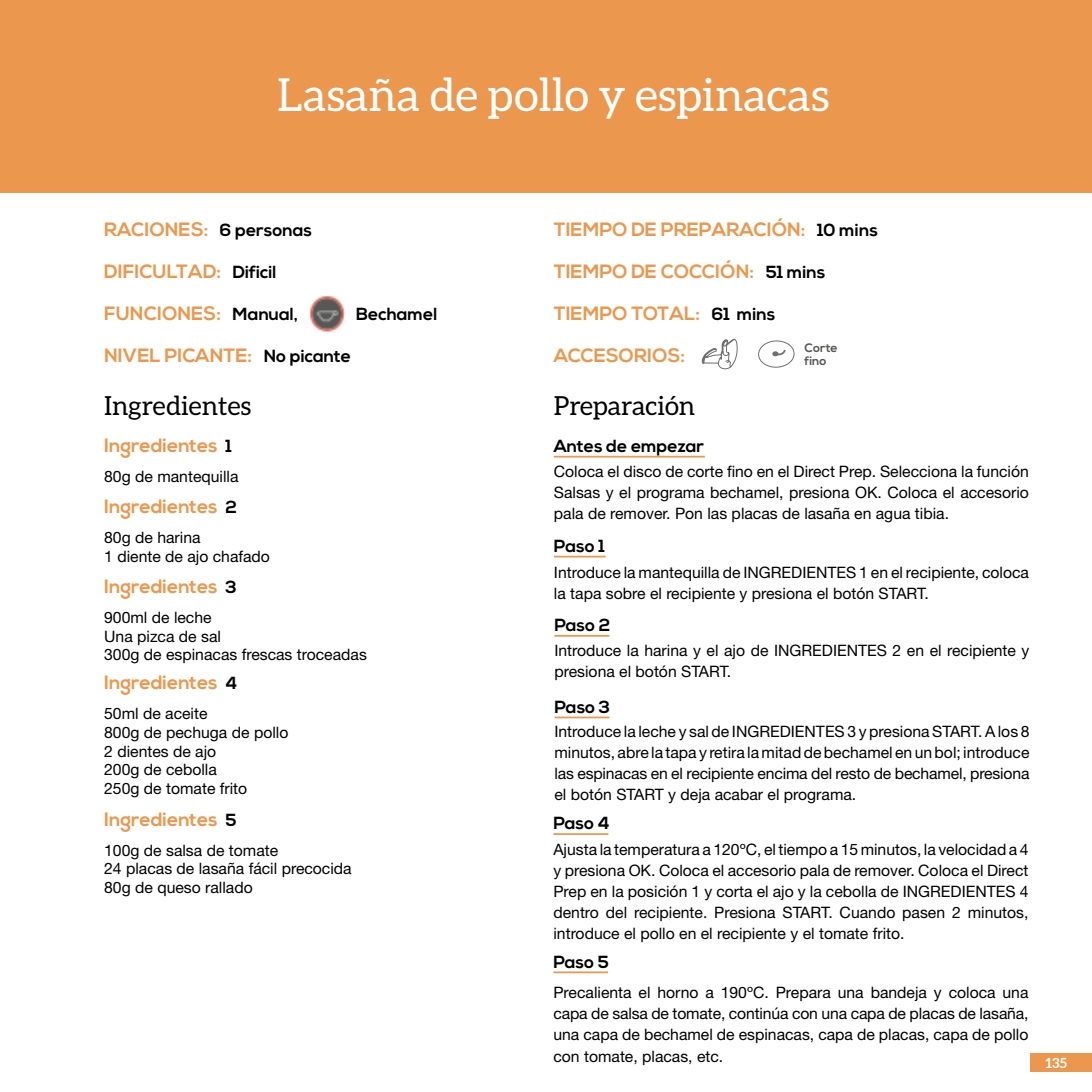
<style>
.page{position:relative;width:1092px;height:1092px;background:#fff}
.page>*{position:absolute;margin:0;border:0;box-sizing:border-box;transform-origin:0 0}
.t1{font:45.5px "Aleo";color:#fff}
.t2{font:26.25px "Aleo";color:#000}
.t3{font:700 19.25px/42px "Nexa";color:#ec974e}
.t4{font:700 17.5px "Nexa";color:#000}
.t5{font:15.75px/21px "Helvetica Neue LT Pro";color:#000}
.t6{font:700 14px "Aleo";color:#fff}
.t7{font:700 12.25px/12.2px "Nexa";color:#575756}
.s1{font-size:17.5px;color:#000}
</style>
<div class="page">
<div style="left:0;top:0;width:1091px;height:193px;background:#ec974e"></div>
<hr style="left:554px;top:456px;width:150px;height:1px;background:#ec974e">
<hr style="left:554px;top:555px;width:51px;height:2px;background:#ec974e">
<hr style="left:554px;top:716px;width:55px;height:2px;background:#ec974e">
<hr style="left:553px;top:833px;width:55px;height:1px;background:#ec974e">
<hr style="left:553px;top:971px;width:55px;height:2px;background:#ec974e">
<hr style="left:554px;top:635px;width:55px;height:1px;background:#ec974e">
<svg style="left:701px;top:338px;width:37px;height:32px"></svg>
<img style="left:309px;top:296px;width:37px;height:36px">
<div style="left:757px;top:340px;width:37px;height:28px;border:1px solid #706f6f;border-radius:50%"></div>
<svg style="left:772px;top:349px;width:14px;height:7px"></svg>
<div style="left:1029px;top:1053px;width:62px;height:19px;background:#ec974e"></div>
<h1 class="t1" style="left:277px;top:69px;width:553px">Lasaña de pollo y espinacas</h1>
<p class="t3" style="left:104px;top:209px;width:209px">RACIONES: <span class="s1">6 personas<br></span>DIFICULTAD: <span class="s1">Dificil<br></span>FUNCIONES: <span class="s1">Manual,</span></p>
<p class="t4" style="left:356px;top:304px;width:83px">Bechamel</p>
<p class="t3" style="left:104px;top:335px;width:248px">NIVEL PICANTE: <span class="s1">No picante</span></p>
<p class="t3" style="left:554px;top:209px;width:325px">TIEMPO DE PREPARACIÓN: <span class="s1">10 mins<br></span>TIEMPO DE COCCIÓN: <span class="s1">51 mins<br></span>TIEMPO TOTAL: <span class="s1">61 mins<br></span>ACCESORIOS:</p>
<p class="t7" style="left:804px;top:342px;width:35px">Corte fino</p>
<h2 class="t2" style="left:104px;top:391px;width:149px">Ingredientes</h2>
<h2 class="t2" style="left:554px;top:391px;width:143px">Preparación</h2>
<p class="t3" style="left:104px;top:425px;width:129px">Ingredientes <span class="s1">1</span></p>
<p class="t5" style="left:104px;top:465px;width:136px">80g de mantequilla</p>
<p class="t3" style="left:104px;top:486px;width:134px">Ingredientes <span class="s1">2</span></p>
<p class="t5" style="left:104px;top:527px;width:167px;line-height:18.9px">80g de harina<br>1 diente de ajo chafado</p>
<p class="t3" style="left:104px;top:566px;width:134px">Ingredientes <span class="s1">3</span></p>
<p class="t5" style="left:104px;top:607px;width:264px;line-height:18.9px">900ml de leche<br>Una pizca de sal<br>300g de espinacas frescas troceadas</p>
<p class="t3" style="left:104px;top:662px;width:135px">Ingredientes <span class="s1">4</span></p>
<p class="t5" style="left:104px;top:703px;width:186px;line-height:18.9px">50ml de aceite<br>800g de pechuga de pollo<br>2 dientes de ajo<br>200g de cebolla<br>250g de tomate frito</p>
<p class="t3" style="left:104px;top:799px;width:134px">Ingredientes <span class="s1">5</span></p>
<p class="t5" style="left:104px;top:840px;width:249px;line-height:18.9px">100g de salsa de tomate<br>24 placas de lasaña fácil precocida<br>80g de queso rallado</p>
<p class="t4" style="left:554px;top:436px;width:152px">Antes de empezar</p>
<p class="t5" style="left:554px;top:460px;width:476px;text-align:justify">Coloca el disco de corte fino en el Direct Prep. Selecciona la función Salsas y el programa bechamel, presiona OK. Coloca el accesorio pala de remover. Pon las placas de lasaña en agua tibia.</p>
<p class="t4" style="left:554px;top:535px;width:52px">Paso 1</p>
<p class="t5" style="left:554px;top:561px;width:476px">Introduce la mantequilla de INGREDIENTES 1 en el recipiente, coloca la tapa sobre el recipiente y presiona el botón START.</p>
<p class="t4" style="left:554px;top:615px;width:57px">Paso 2</p>
<p class="t5" style="left:554px;top:639px;width:476px">Introduce la harina y el ajo de INGREDIENTES 2 en el recipiente y presiona el botón START.</p>
<p class="t4" style="left:554px;top:696px;width:57px">Paso 3</p>
<p class="t5" style="left:554px;top:721px;width:476px;text-align:justify">Introduce la leche y sal de INGREDIENTES 3 y presiona START. A los 8 minutos, abre la tapa y retira la mitad de bechamel en un bol; introduce las espinacas en el recipiente encima del resto de bechamel, presiona el botón START y deja acabar el programa.</p>
<p class="t4" style="left:553px;top:813px;width:58px">Paso 4</p>
<p class="t5" style="left:553px;top:838px;width:476px;text-align:justify">Ajusta la temperatura a 120ºC, el tiempo a 15 minutos, la velocidad a 4 y presiona OK. Coloca el accesorio pala de remover. Coloca el Direct Prep en la posición 1 y corta el ajo y la cebolla de INGREDIENTES 4 dentro del recipiente. Presiona START. Cuando pasen 2 minutos, introduce el pollo en el recipiente y el tomate frito.</p>
<p class="t4" style="left:553px;top:951px;width:57px">Paso 5</p>
<p class="t5" style="left:553px;top:982px;width:476px;text-align:justify">Precalienta el horno a 190ºC. Prepara una bandeja y coloca una capa de salsa de tomate, continúa con una capa de placas de lasaña, una capa de bechamel de espinacas, capa de placas, capa de pollo con tomate, placas, etc.</p>
<p class="t6" style="left:1045px;top:1055px;width:23px">135</p>
</div>
